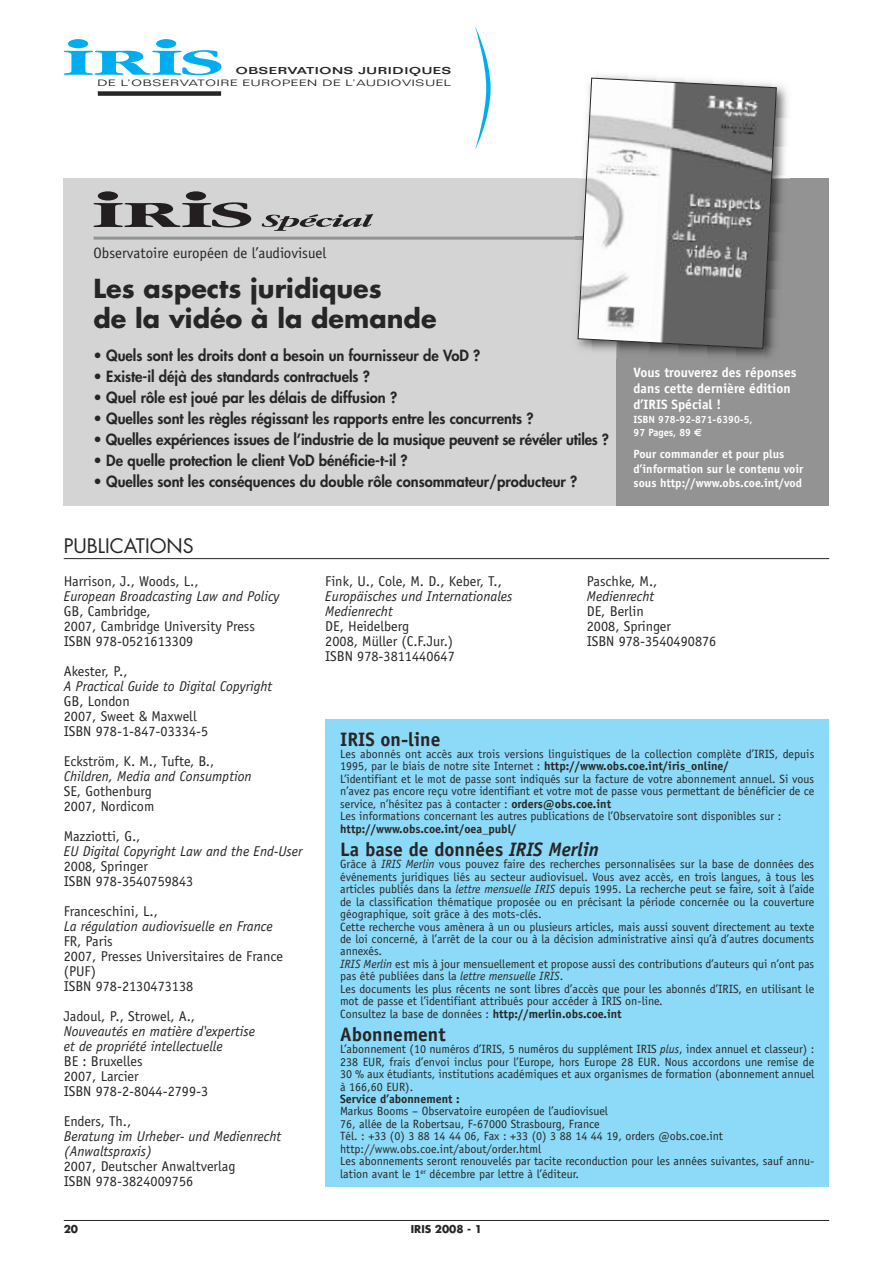
<style>
.page{position:relative;width:893px;height:1263px;background:#fff}
.page>*{position:absolute;margin:0;border:0;box-sizing:border-box;transform-origin:0 0}
.t1{font:700 25.5px/30px "Futura";color:#272627}
.t2{font:700 19.5px "Officina Sans";color:#272627}
.t3{font:19.5px "Futura";color:#272627}
.t4{font:800 15px "Futura";color:#272627}
.t5{font:15px "Officina Sans";color:#272627}
.t6{font:14.25px/15px "Officina Sans";color:#272627}
.t7{font:italic 14.25px/15px "Officina Sans";color:#272627}
.t8{font:700 13.5px/16.2px "Officina Sans";color:#fff}
.t9{font:12px/12.5px "Officina Sans";color:#272627}
.t10{font:700 12px/14.4px "Officina Sans";color:#fff}
.t11{font:700 12px "Officina Sans";color:#272627}
.t12{font:700 10.5px/12.6px "Officina Sans";color:#fff}
.t13{font:700 10.5px "Futura";color:#272627}
.t14{font:500 9.75px "Folio";letter-spacing:.045em;color:#272627;scale:1.5 1}
.t15{font:300 9px "Folio";letter-spacing:.05em;color:#272627;scale:1.5 1}
.s1{font-family:"Euro Sans"}
.s2{font-weight:700}
.s3{font-style:italic}
</style>
<div class="page">
<div style="left:325px;top:719px;width:504px;height:467px;background:#8cdaf7"></div>
<div style="left:68px;top:39px;width:20px;height:9px;background:#00aeef;border-radius:50%"></div>
<div style="left:156px;top:39px;width:20px;height:9px;background:#00aeef;border-radius:50%"></div>
<svg style="left:64px;top:50px;width:157px;height:25px"></svg>
<div style="left:98px;top:91px;width:123px;height:5px;background:#272627"></div>
<svg style="left:475px;top:27px;width:16px;height:123px"></svg>
<hr style="left:64px;top:1220px;width:765px;height:1px;background:#272627">
<hr style="left:64px;top:558px;width:765px;height:1px;background:#272627">
<div style="left:64px;top:179px;width:765px;height:327px;background:#d4d4d4"></div>
<div style="left:617px;top:179px;width:212px;height:327px;background:#939393"></div>
<hr style="left:94px;top:237px;width:639px;height:3px;background:#939393">
<img style="left:591px;top:75px;width:204px;height:104px">
<img style="left:577px;top:313px;width:40px;height:46px">
<svg style="left:578px;top:78px;width:199px;height:271px"></svg>
<div style="left:98px;top:191px;width:20px;height:10px;background:#231f20;border-radius:50%"></div>
<div style="left:186px;top:191px;width:20px;height:10px;background:#231f20;border-radius:50%"></div>
<svg style="left:94px;top:202px;width:157px;height:25px"></svg>
<svg style="left:262px;top:214px;width:111px;height:17px"></svg>
<p class="t14" style="left:236px;top:67px;width:145px">OBSERVATIONS JURIDIQUES</p>
<p class="t15" style="left:97px;top:79px;width:237px">DE L’OBSERVATOIRE EUROPEEN DE L’AUDIOVISUEL</p>
<p class="t5" style="left:94px;top:247px;width:234px">Observatoire européen de l’audiovisuel</p>
<h1 class="t1" style="left:94px;top:276px;width:344px">Les aspects juridiques<br>de la vidéo à la demande</h1>
<p class="t4" style="left:94px;top:349px;width:388px">• Quels sont les droits dont a besoin un fournisseur de VoD ?</p>
<p class="t4" style="left:94px;top:370px;width:278px">• Existe-il déjà des standards contractuels ?</p>
<p class="t4" style="left:94px;top:391px;width:305px">• Quel rôle est joué par les délais de diffusion ?</p>
<p class="t4" style="left:94px;top:412px;width:441px">• Quelles sont les règles régissant les rapports entre les concurrents ?</p>
<p class="t4" style="left:94px;top:433px;width:517px">• Quelles expériences issues de l’industrie de la musique peuvent se révéler utiles ?</p>
<p class="t4" style="left:94px;top:454px;width:316px">• De quelle protection le client VoD bénéficie-t-il ?</p>
<p class="t4" style="left:94px;top:475px;width:485px">• Quelles sont les conséquences du double rôle consommateur/producteur ?</p>
<p class="t8" style="left:634px;top:365px;width:164px">Vous trouverez des réponses dans cette dernière édition d’IRIS Spécial !</p>
<p class="t12" style="left:634px;top:414px;width:121px">ISBN 978-92-871-6390-5,<br>97 Pages, 89 <span class="s1">€</span></p>
<p class="t10" style="left:634px;top:448px;width:171px">Pour commander et pour plus d’information sur le contenu voir sous http://www.obs.coe.int/vod</p>
<h2 class="t3" style="left:64px;top:537px;width:131px">PUBLICATIONS</h2>
<p class="t6" style="left:64px;top:574px;width:136px">Harrison, J., Woods, L.,</p>
<p class="t7" style="left:64px;top:589px;width:217px">European Broadcasting Law and Policy</p>
<p class="t6" style="left:64px;top:604px;width:193px">GB, Cambridge,<br>2007, Cambridge University Press<br>ISBN 978-0521613309</p>
<p class="t6" style="left:64px;top:664px;width:65px">Akester, P.,</p>
<p class="t7" style="left:64px;top:679px;width:210px">A Practical Guide to Digital Copyright</p>
<p class="t6" style="left:64px;top:694px;width:146px">GB, London<br>2007, Sweet &amp; Maxwell<br>ISBN 978-1-847-03334-5</p>
<p class="t6" style="left:64px;top:754px;width:152px">Eckström, K. M., Tufte, B.,</p>
<p class="t7" style="left:64px;top:769px;width:189px">Children, Media and Consumption</p>
<p class="t6" style="left:64px;top:784px;width:92px">SE, Gothenburg<br>2007, Nordicom</p>
<p class="t6" style="left:64px;top:829px;width:78px">Mazziotti, G.,</p>
<p class="t7" style="left:64px;top:844px;width:240px">EU Digital Copyright Law and the End-User</p>
<p class="t6" style="left:64px;top:859px;width:131px">2008, Springer<br>ISBN 978-3540759843</p>
<p class="t6" style="left:64px;top:904px;width:96px">Franceschini, L.,</p>
<p class="t7" style="left:64px;top:919px;width:211px">La régulation audiovisuelle en France</p>
<p class="t6" style="left:64px;top:934px;width:221px">FR, Paris<br>2007, Presses Universitaires de France (PUF)<br>ISBN 978-2130473138</p>
<p class="t6" style="left:64px;top:1009px;width:133px">Jadoul, P., Strowel, A.,</p>
<p class="t7" style="left:64px;top:1024px;width:193px">Nouveautés en matière d'expertise et de propriété intellectuelle</p>
<p class="t6" style="left:64px;top:1054px;width:146px">BE : Bruxelles<br>2007, Larcier<br>ISBN 978-2-8044-2799-3</p>
<p class="t6" style="left:64px;top:1114px;width:69px">Enders, Th.,</p>
<p class="t7" style="left:64px;top:1129px;width:219px">Beratung im Urheber- und Medienrecht (Anwaltspraxis)</p>
<p class="t6" style="left:64px;top:1159px;width:173px">2007, Deutscher Anwaltverlag<br>ISBN 978-3824009756</p>
<p class="t6" style="left:325px;top:574px;width:178px">Fink, U., Cole, M. D., Keber, T.,</p>
<p class="t7" style="left:325px;top:589px;width:189px">Europäisches und Internationales<br>Medienrecht</p>
<p class="t6" style="left:325px;top:619px;width:131px">DE, Heidelberg<br>2008, Müller (C.F.Jur.)<br>ISBN 978-3811440647</p>
<p class="t6" style="left:587px;top:574px;width:72px">Paschke, M.,</p>
<p class="t7" style="left:587px;top:589px;width:69px">Medienrecht</p>
<p class="t6" style="left:587px;top:604px;width:131px">DE, Berlin<br>2008, Springer<br>ISBN 978-3540490876</p>
<h2 class="t2" style="left:340px;top:731px;width:102px">IRIS on-line</h2>
<p class="t9" style="left:340px;top:749px;width:476px">Les abonnés ont accès aux trois versions linguistiques de la collection complète d’IRIS, depuis 1995, par le biais de notre site Internet : <span class="s2">http://www.obs.coe.int/iris_online/<br></span>L’identifiant et le mot de passe sont indiqués sur la facture de votre abonnement annuel. Si vous n’avez pas encore reçu votre identifiant et votre mot de passe vous permettant de bénéficier de ce service, n’hésitez pas à contacter : <span class="s2">orders@obs.coe.int<br></span>Les informations concernant les autres publications de l’Observatoire sont disponibles sur :</p>
<p class="t11" style="left:340px;top:824px;width:178px">http://www.obs.coe.int/oea_publ/</p>
<h2 class="t2" style="left:340px;top:842px;width:260px">La base de données <span class="s3">IRIS Merlin</span></h2>
<p class="t9" style="left:340px;top:859px;width:476px">Grâce à <span class="s3">IRIS Merlin</span> vous pouvez faire des recherches personnalisées sur la base de données des événements juridiques liés au secteur audiovisuel. Vous avez accès, en trois langues, à tous les articles publiés dans la <span class="s3">lettre mensuelle IRIS</span> depuis 1995. La recherche peut se faire, soit à l’aide de la classification thématique proposée ou en précisant la période concernée ou la couverture géographique, soit grâce à des mots-clés.<br>Cette recherche vous amènera à un ou plusieurs articles, mais aussi souvent directement au texte de loi concerné, à l’arrêt de la cour ou à la décision administrative ainsi qu’à d’autres documents annexés.<br><span class="s3">IRIS Merlin</span> est mis à jour mensuellement et propose aussi des contributions d’auteurs qui n’ont pas pas été publiées dans la <span class="s3">lettre mensuelle IRIS</span>.<br>Les documents les plus récents ne sont libres d’accès que pour les abonnés d’IRIS, en utilisant le mot de passe et l’identifiant attribués pour accéder à IRIS on-line.<br>Consultez la base de données : <span class="s2">http://merlin.obs.coe.int</span></p>
<h2 class="t2" style="left:340px;top:1027px;width:107px">Abonnement</h2>
<p class="t9" style="left:340px;top:1044px;width:476px;text-align:justify">L’abonnement (10 numéros d’IRIS, 5 numéros du supplément IRIS <span class="s3">plus</span>, index annuel et classeur) :<br>238 EUR, frais d’envoi inclus pour l’Europe, hors Europe 28 EUR. Nous accordons une remise de 30 % aux étudiants, institutions académiques et aux organismes de formation (abonnement annuel à 166,60 EUR).</p>
<p class="t11" style="left:340px;top:1094px;width:121px">Service d’abonnement :</p>
<p class="t9" style="left:340px;top:1106px;width:476px">Markus Booms – Observatoire européen de l’audiovisuel<br>76, allée de la Robertsau, F-67000 Strasbourg, France<br>Tél. : +33 (0) 3 88 14 44 06, Fax : +33 (0) 3 88 14 44 19, orders @obs.coe.int http://www.obs.coe.int/about/order.html<br>Les abonnements seront renouvelés par tacite reconduction pour les années suivantes, sauf annu&shy;lation avant le 1<sup>er</sup> décembre par lettre à l’éditeur.</p>
<p class="t13" style="left:64px;top:1225px;width:16px">20</p>
<p class="t13" style="left:411px;top:1225px;width:73px">IRIS 2008 - 1</p>
</div>
